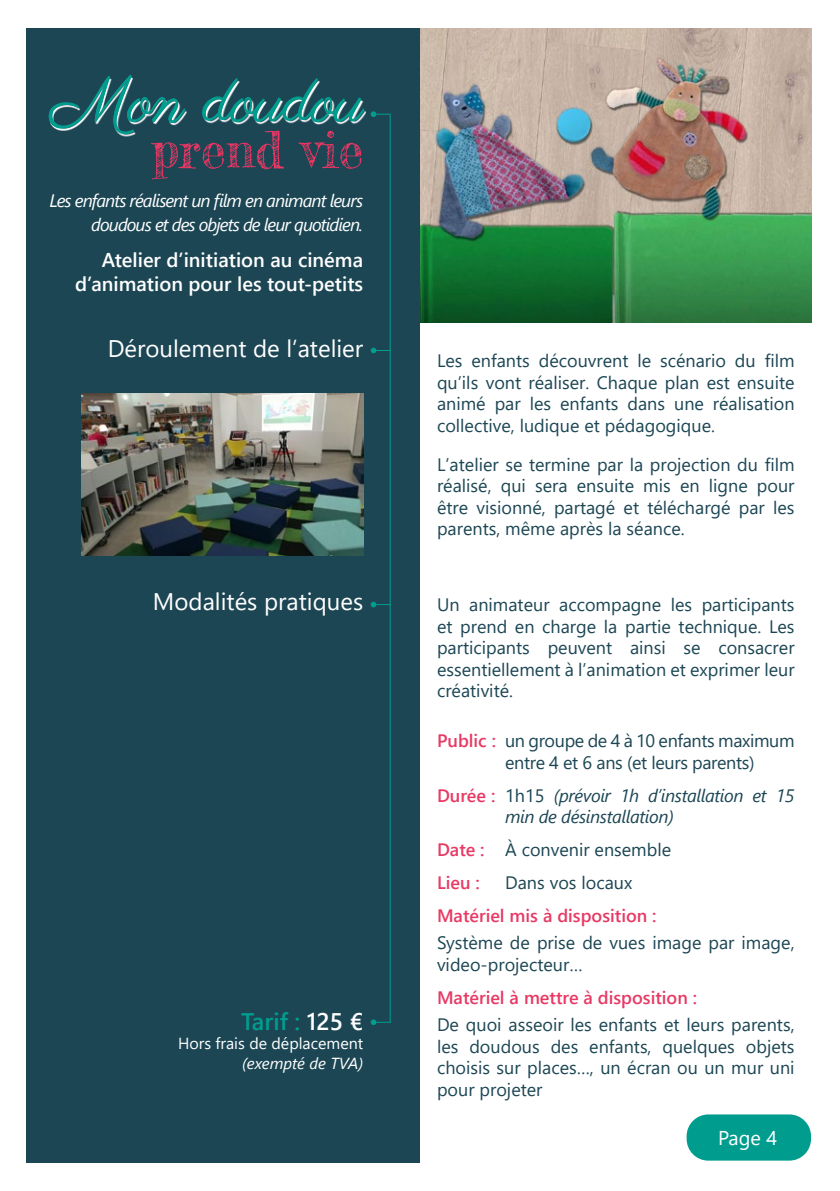
<style>
.page{position:relative;width:840px;height:1191px;background:#fff}
.page>*{position:absolute;margin:0;border:0;box-sizing:border-box;transform-origin:0 0}
.t1{font:64px "Parisienne";color:#009d8f}
.t2{font:50px "Frederickathe Great";color:#ec3664}
.t3{font:24px "Segoe UI";color:#fff}
.t4{font:600 24px "Segoe UI";color:#009d8f}
.t5{font:600 20px/24px "Segoe UI";color:#fff;text-align:right}
.t6{font:20px "Segoe UI";color:#fff}
.t7{font:18px/21.6px "Segoe UI";color:#1c4654;text-align:justify}
.t8{font:italic 18px/24px "Segoe UI";letter-spacing:-.05em;color:#fff;text-align:right}
.t9{font:18px/21.6px "Segoe UI";letter-spacing:-.02em;color:#1c4654}
.t10{font:italic 18px/21.6px "Segoe UI";letter-spacing:-.02em;color:#1c4654}
.t11{font:600 18px "Segoe UI";color:#e83965}
.t12{font:16px "Segoe UI";color:#fff}
.t13{font:italic 16px "Segoe UI";color:#fff}
.s1{color:#fff}
.s2{font-weight:600;color:#e83965}
.s3{font-weight:600;font-style:normal;color:#e83965}
.s4{font-style:normal}
</style>
<div class="page">
<div style="left:27px;top:28px;width:393px;height:294px;background:#1c4654"></div>
<svg style="left:50px;top:77px;width:316px;height:59px"></svg>
<img style="left:420px;top:28px;width:391px;height:294px">
<div style="left:27px;top:322px;width:393px;height:245px;background:#1c4654"></div>
<div style="left:27px;top:567px;width:393px;height:595px;background:#1c4654"></div>
<hr style="left:389px;top:115px;width:1px;height:907px;background:#009d8f">
<svg style="left:370px;top:111px;width:20px;height:6px"></svg>
<svg style="left:370px;top:348px;width:20px;height:5px"></svg>
<svg style="left:370px;top:602px;width:20px;height:5px"></svg>
<img style="left:81px;top:393px;width:282px;height:163px">
<svg style="left:370px;top:1019px;width:20px;height:6px"></svg>
<div style="left:685px;top:1113px;width:126px;height:48px;background:#009d8f;border-radius:23px"></div>
<div style="left:684px;top:1112px;width:128px;height:50px;border:2px solid #fff;border-radius:23px"></div>
<h1 class="t1" style="left:51px;top:61px;width:313px">Mon doudou</h1>
<h2 class="t2" style="left:152px;top:119px;width:213px">prend vie</h2>
<p class="t8" style="left:50px;top:186px;width:315px">Les enfants réalisent un film en animant leurs doudous et des objets de leur quotidien.</p>
<p class="t5" style="left:75px;top:246px;width:289px">Atelier d’initiation au cinéma d’animation pour les tout-petits</p>
<h3 class="t3" style="left:108px;top:325px;width:257px">Déroulement de l’atelier</h3>
<h3 class="t3" style="left:153px;top:579px;width:212px">Modalités pratiques</h3>
<h3 class="t4" style="left:241px;top:999px;width:124px">Tarif : <span class="s1">125 €</span></h3>
<p class="t12" style="left:178px;top:1028px;width:187px">Hors frais de déplacement</p>
<p class="t13" style="left:242px;top:1048px;width:123px">(exempté de TVA)</p>
<p class="t7" style="left:437px;top:348px;width:359px">Les enfants découvrent le scénario du film qu’ils vont réaliser. Chaque plan est ensuite animé par les enfants dans une réalisation collective, ludique et pédagogique.</p>
<p class="t7" style="left:437px;top:452px;width:359px">L’atelier se termine par la projection du film réalisé, qui sera ensuite mis en ligne pour être visionné, partagé et téléchargé par les parents, même après la séance.</p>
<p class="t7" style="left:437px;top:592px;width:359px">Un animateur accompagne les participants et prend en charge la partie technique. Les participants peuvent ainsi se consacrer essentiellement à l’animation et exprimer leur créativité.</p>
<p class="t9" style="left:505px;top:728px;width:291px;text-indent:-68px"><span class="s2">Public :</span> un groupe de 4 à 10 enfants maximum entre 4 et 6 ans (et leurs parents)</p>
<p class="t10" style="left:505px;top:781px;width:291px;text-indent:-68px"><span class="s3">Durée :</span> <span class="s4">1h15</span> (prévoir 1h d’installation et 15 min de désinstallation)</p>
<p class="t7" style="left:437px;top:831px;width:235px;line-height:33px"><span class="s2">Date :</span> À convenir ensemble<br><span class="s2">Lieu :</span></p>
<p class="t7" style="left:505px;top:870px;width:129px">Dans vos locaux</p>
<p class="t11" style="left:437px;top:898px;width:221px">Matériel mis à disposition :</p>
<p class="t7" style="left:437px;top:930px;width:359px">Système de prise de vues image par image, video-projecteur…</p>
<p class="t11" style="left:437px;top:980px;width:261px">Matériel à mettre à disposition :</p>
<p class="t7" style="left:437px;top:1012px;width:359px">De quoi asseoir les enfants et leurs parents, les doudous des enfants, quelques objets choisis sur places…, un écran ou un mur uni pour projeter</p>
<p class="t6" style="left:717px;top:1118px;width:61px">Page 4</p>
</div>
